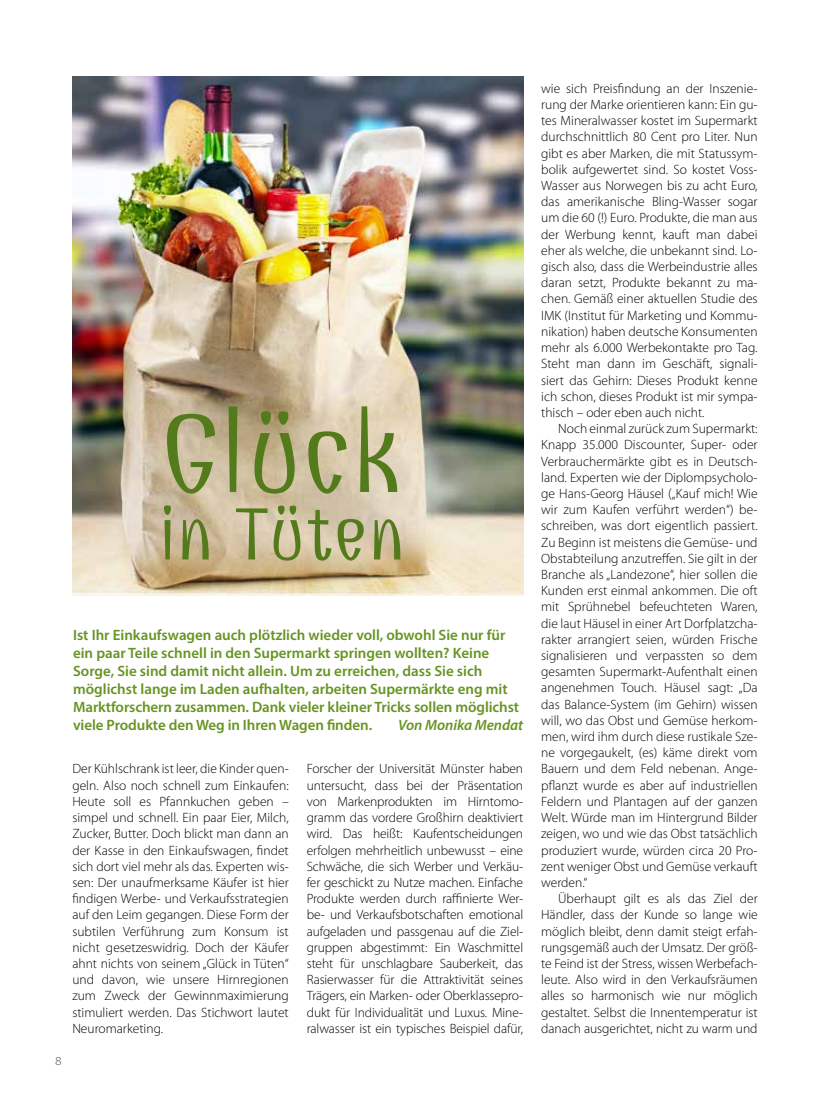
<style>
.page{position:relative;width:830px;height:1106px;background:#fff}
.page>*{position:absolute;margin:0;border:0;box-sizing:border-box;transform-origin:0 0}
.t1{font:114px "Combo";color:#537a1b}
.t2{font:76.2px "Combo";color:#537a1b}
.t3{font:600 15px/18px "Myriad Pro";color:#669423}
.t4{font:italic 600 15px "Myriad Pro";letter-spacing:-.005em;color:#669423}
.t5{font:300 13.5px/16.2px "Myriad Pro";color:#000;text-align:justify}
.t6{font:300 13.5px "Myriad Pro";color:#565656}
</style>
<div class="page">
<img style="left:72px;top:77px;width:451px;height:518px">
<h1 class="t1" style="left:160px;top:388px;width:245px">Glück</h1>
<h2 class="t2" style="left:158px;top:490px;width:247px">in Tüten</h2>
<p class="t3" style="left:73px;top:626px;width:447px">Ist Ihr Einkaufswagen auch plötzlich wieder voll, obwohl Sie nur für ein paar Teile schnell in den Supermarkt springen wollten? Keine Sorge, Sie sind damit nicht allein. Um zu erreichen, dass Sie sich möglichst lange im Laden aufhalten, arbeiten Supermärkte eng mit Marktforschern zusammen. Dank vieler kleiner Tricks sollen möglichst viele Produkte den Weg in Ihren Wagen finden.</p>
<p class="t4" style="left:398px;top:716px;width:126px">Von Monika Mendat</p>
<p class="t6" style="left:55px;top:1052px;width:8px">8</p>
<p class="t5" style="left:72px;top:760px;width:218px">Der Kühlschrank ist leer, die Kinder quen&shy;geln. Also noch schnell zum Einkaufen:<br>Heute soll es Pfannkuchen geben – simpel und schnell. Ein paar Eier, Milch, Zucker, Butter. Doch blickt man dann an der Kasse in den Einkaufswagen, findet sich dort viel mehr als das. Experten wis&shy;sen: Der unaufmerksame Käufer ist hier findigen Werbe- und Verkaufsstrategien auf den Leim gegangen. Diese Form der subtilen Verführung zum Konsum ist nicht gesetzeswidrig. Doch der Käufer ahnt nichts von seinem „Glück in Tüten“ und davon, wie unsere Hirnregionen zum Zweck der Gewinnmaximierung stimuliert werden. Das Stichwort lautet Neuromarketing.</p>
<p class="t5" style="left:306px;top:760px;width:218px">Forscher der Universität Münster haben untersucht, dass bei der Präsentation von Markenprodukten im Hirntomo&shy;gramm das vordere Großhirn deaktiviert wird. Das heißt: Kaufentscheidungen erfolgen mehrheitlich unbewusst – eine Schwäche, die sich Werber und Verkäu&shy;fer geschickt zu Nutze machen. Einfache Produkte werden durch raffinierte Wer&shy;be- und Verkaufsbotschaften emotional aufgeladen und passgenau auf die Ziel&shy;gruppen abgestimmt: Ein Waschmittel steht für unschlagbare Sauberkeit, das Rasierwasser für die Attraktivität seines Trägers, ein Marken- oder Oberklassepro&shy;dukt für Individualität und Luxus. Mine&shy;ralwasser ist ein typisches Beispiel dafür,</p>
<p class="t5" style="left:541px;top:80px;width:218px">wie sich Preisfindung an der Inszenie&shy;rung der Marke orientieren kann: Ein gu&shy;tes Mineralwasser kostet im Supermarkt durchschnittlich 80 Cent pro Liter. Nun gibt es aber Marken, die mit Statussym&shy;bolik aufgewertet sind. So kostet Voss-Wasser aus Norwegen bis zu acht Euro, das amerikanische Bling-Wasser sogar um die 60 (!) Euro. Produkte, die man aus der Werbung kennt, kauft man dabei eher als welche, die unbekannt sind. Lo&shy;gisch also, dass die Werbeindustrie alles daran setzt, Produkte bekannt zu ma&shy;chen. Gemäß einer aktuellen Studie des IMK (Institut für Marketing und Kommu&shy;nikation) haben deutsche Konsumenten mehr als 6.000 Werbekontakte pro Tag.<br>Steht man dann im Geschäft, signali&shy;siert das Gehirn: Dieses Produkt kenne ich schon, dieses Produkt ist mir sympa&shy;thisch – oder eben auch nicht.</p>
<p class="t5" style="left:541px;top:420px;width:218px;text-indent:17px">Noch einmal zurück zum Supermarkt:<br>Knapp 35.000 Discounter, Super- oder Verbrauchermärkte gibt es in Deutsch&shy;land. Experten wie der Diplompsycholo&shy;ge Hans-Georg Häusel („Kauf mich! Wie wir zum Kaufen verführt werden“) be&shy;schreiben, was dort eigentlich passiert.<br>Zu Beginn ist meistens die Gemüse- und Obstabteilung anzutreffen. Sie gilt in der Branche als „Landezone“, hier sollen die Kunden erst einmal ankommen. Die oft mit Sprühnebel befeuchteten Waren, die laut Häusel in einer Art Dorfplatzcha&shy;rakter arrangiert seien, würden Frische signalisieren und verpassten so dem gesamten Supermarkt-Aufenthalt einen angenehmen Touch. Häusel sagt: „Da das Balance-System (im Gehirn) wissen will, wo das Obst und Gemüse herkom&shy;men, wird ihm durch diese rustikale Sze&shy;ne vorgegaukelt, (es) käme direkt vom Bauern und dem Feld nebenan. Ange&shy;pflanzt wurde es aber auf industriellen Feldern und Plantagen auf der ganzen Welt. Würde man im Hintergrund Bilder zeigen, wo und wie das Obst tatsächlich produziert wurde, würden circa 20 Pro&shy;zent weniger Obst und Gemüse verkauft werden.“</p>
<p class="t5" style="left:541px;top:890px;width:218px;text-indent:17px">Überhaupt gilt es als das Ziel der Händler, dass der Kunde so lange wie möglich bleibt, denn damit steigt erfah&shy;rungsgemäß auch der Umsatz. Der größ&shy;te Feind ist der Stress, wissen Werbefach&shy;leute. Also wird in den Verkaufsräumen alles so harmonisch wie nur möglich gestaltet. Selbst die Innentemperatur ist danach ausgerichtet, nicht zu warm und</p>
</div>
